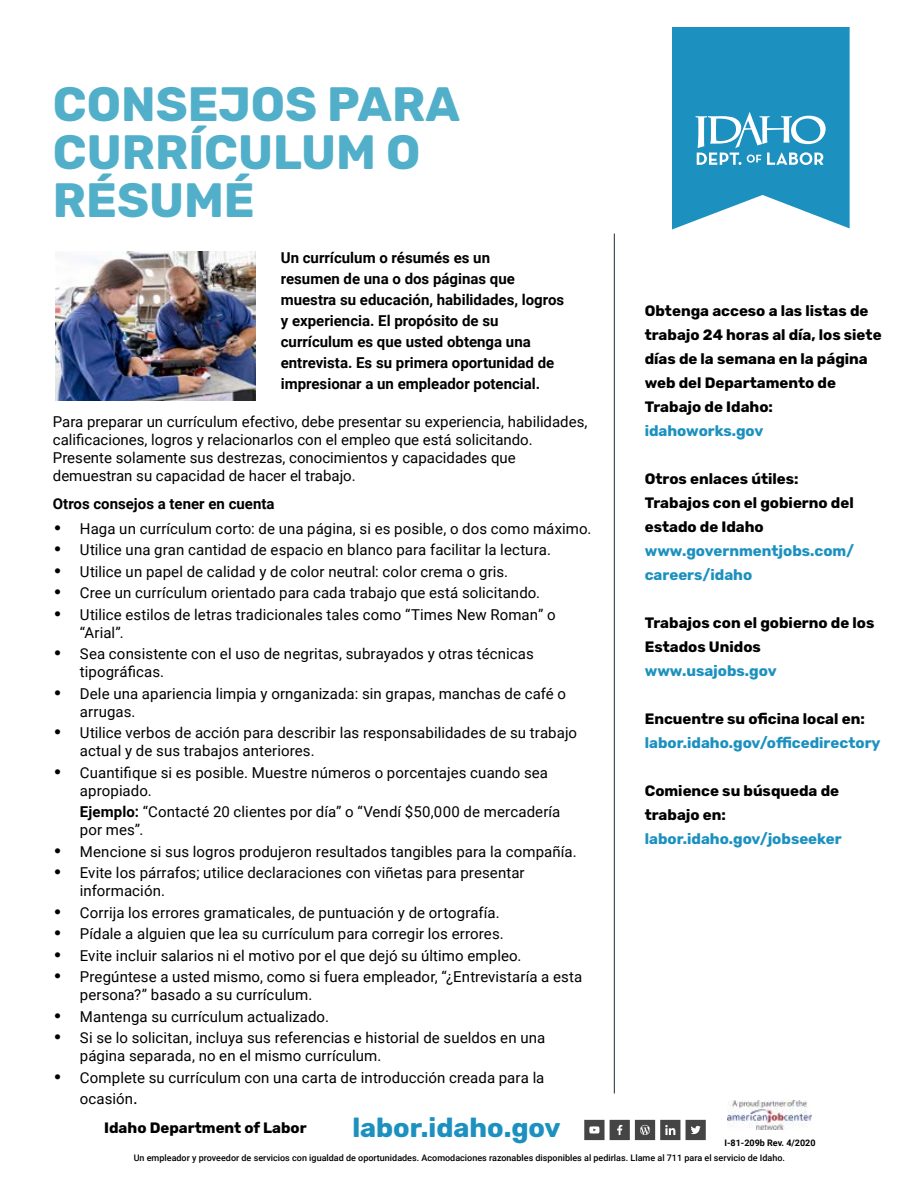
<style>
.page{position:relative;width:918px;height:1188px;background:#fff}
.page>*{position:absolute;margin:0;border:0;box-sizing:border-box;transform-origin:0 0}
.t1{font:700 48px/48px "Rubik";color:#52afca}
.t2{font:700 27px "Rubik";color:#1c91bf}
.t3{font:15px/18px "Roboto";letter-spacing:.005em;color:#000}
.t4{font:700 15px/24px "Rubik";color:#000}
.t5{font:700 15px/21px "Roboto";color:#000}
.t6{font:700 15px/24px "Rubik";color:#1c91bf}
.t7{font:500 9px "Roboto";color:#000}
.t8{font:700 9px "Roboto";color:#000}
.s1{font-family:"Rockwell";font-weight:700;font-size:18px}
.s2{font-weight:700}
.s3{font-family:"Neutraface Text";font-size:19.5px}
</style>
<div class="page">
<img style="left:727px;top:1100px;width:85px;height:30px">
<svg style="left:686px;top:1120px;width:20px;height:20px"></svg>
<svg style="left:584px;top:1120px;width:96px;height:20px"></svg>
<svg style="left:672px;top:27px;width:178px;height:202px;background:#3ca0c8"></svg>
<hr style="left:614px;top:234px;width:1px;height:860px;background:#1d2a38">
<img style="left:55px;top:252px;width:200px;height:149px">
<h1 class="t1" style="left:53px;top:82px;width:409px">CONSEJOS PARA<br>CURRÍCULUM O<br>RÉSUMÉ</h1>
<p class="t5" style="left:281px;top:247px;width:285px">Un currículum o résumés es un<br>resumen de una o dos páginas que muestra su educación, habilidades, logros y experiencia. El propósito de su currículum es que usted obtenga una entrevista. Es su primera oportunidad de impresionar a un empleador potencial.</p>
<p class="t3" style="left:53px;top:412px;width:536px">Para preparar un currículum efectivo, debe presentar su experiencia, habilidades, calificaciones, logros y relacionarlos con el empleo que está solicitando.<br>Presente solamente sus destrezas, conocimientos y capacidades que demuestran su capacidad de hacer el trabajo.</p>
<p class="t5" style="left:53px;top:492px;width:223px">Otros consejos a tener en cuenta</p>
<p class="t3" style="left:54px;top:519px;width:539px"><span class="s1">•</span> Haga un currículum corto: de una página, si es posible, o dos como máximo.</p>
<p class="t3" style="left:54px;top:540px;width:498px"><span class="s1">•</span> Utilice una gran cantidad de espacio en blanco para facilitar la lectura.</p>
<p class="t3" style="left:54px;top:562px;width:455px"><span class="s1">•</span> Utilice un papel de calidad y de color neutral: color crema o gris.</p>
<p class="t3" style="left:54px;top:583px;width:487px"><span class="s1">•</span> Cree un currículum orientado para cada trabajo que está solicitando.</p>
<p class="t3" style="left:80px;top:605px;width:477px;text-indent:-26px"><span class="s1">•</span> Utilice estilos de letras tradicionales tales como “Times New Roman” o “Arial”.</p>
<p class="t3" style="left:80px;top:644px;width:455px;text-indent:-26px"><span class="s1">•</span> Sea consistente con el uso de negritas, subrayados y otras técnicas tipográficas.</p>
<p class="t3" style="left:80px;top:684px;width:488px;text-indent:-26px"><span class="s1">•</span> Dele una apariencia limpia y ornganizada: sin grapas, manchas de café o arrugas.</p>
<p class="t3" style="left:80px;top:723px;width:499px;text-indent:-26px"><span class="s1">•</span> Utilice verbos de acción para describir las responsabilidades de su trabajo actual y de sus trabajos anteriores.</p>
<p class="t3" style="left:80px;top:763px;width:470px;text-indent:-26px"><span class="s1">•</span> Cuantifique si es posible. Muestre números o porcentajes cuando sea apropiado.</p>
<p class="t3" style="left:80px;top:802px;width:482px"><span class="s2">Ejemplo:</span> “Contacté 20 clientes por día” o “Vendí $50,000 de mercadería por mes”.</p>
<p class="t3" style="left:54px;top:842px;width:524px"><span class="s1">•</span> Mencione si sus logros produjeron resultados tangibles para la compañía.</p>
<p class="t3" style="left:80px;top:863px;width:446px;text-indent:-26px"><span class="s1">•</span> Evite los párrafos; utilice declaraciones con viñetas para presentar información.</p>
<p class="t3" style="left:54px;top:903px;width:447px"><span class="s1">•</span> Corrija los errores gramaticales, de puntuación y de ortografía.</p>
<p class="t3" style="left:54px;top:924px;width:451px"><span class="s1">•</span> Pídale a alguien que lea su currículum para corregir los errores.</p>
<p class="t3" style="left:54px;top:946px;width:469px"><span class="s1">•</span> Evite incluir salarios ni el motivo por el que dejó su último empleo.</p>
<p class="t3" style="left:80px;top:967px;width:504px;text-indent:-26px"><span class="s1">•</span> Pregúntese a usted mismo, como si fuera empleador, “¿Entrevistaría a esta persona?” basado a su currículum.</p>
<p class="t3" style="left:54px;top:1007px;width:276px"><span class="s1">•</span> Mantenga su currículum actualizado.</p>
<p class="t3" style="left:80px;top:1028px;width:467px;text-indent:-26px"><span class="s1">•</span> Si se lo solicitan, incluya sus referencias e historial de sueldos en una página separada, no en el mismo currículum.</p>
<p class="t3" style="left:80px;top:1066px;width:466px;line-height:21px;text-indent:-26px"><span class="s1">•</span> Complete su currículum con una carta de introducción creada para la ocasión<span class="s3">.</span></p>
<p class="t4" style="left:104px;top:1117px;width:204px">Idaho Department of Labor</p>
<h2 class="t2" style="left:352px;top:1112px;width:210px">labor.idaho.gov</h2>
<p class="t4" style="left:645px;top:299px;width:238px">Obtenga acceso a las listas de trabajo 24 horas al día, los siete días de la semana en la página web del Departamento de<br>Trabajo de Idaho:</p>
<p class="t6" style="left:645px;top:419px;width:120px">idahoworks.gov</p>
<p class="t4" style="left:645px;top:467px;width:210px">Otros enlaces útiles:<br>Trabajos con el gobierno del estado de Idaho</p>
<p class="t6" style="left:645px;top:539px;width:211px">www.governmentjobs.com/ careers/idaho</p>
<p class="t4" style="left:645px;top:611px;width:231px">Trabajos con el gobierno de los<br>Estados Unidos</p>
<p class="t6" style="left:645px;top:659px;width:133px">www.usajobs.gov</p>
<p class="t4" style="left:645px;top:707px;width:222px">Encuentre su oficina local en:</p>
<p class="t6" style="left:645px;top:731px;width:237px">labor.idaho.gov/officedirectory</p>
<p class="t4" style="left:645px;top:779px;width:196px">Comience su búsqueda de trabajo en:</p>
<p class="t6" style="left:645px;top:827px;width:198px">labor.idaho.gov/jobseeker</p>
<p class="t8" style="left:724px;top:1137px;width:93px">I-81-209b Rev. 4/2020</p>
<p class="t7" style="left:134px;top:1151px;width:653px">Un empleador y proveedor de servicios con igualdad de oportunidades. Acomodaciones razonables disponibles al pedirlas. Llame al 711 para el servicio de Idaho.</p>
</div>
